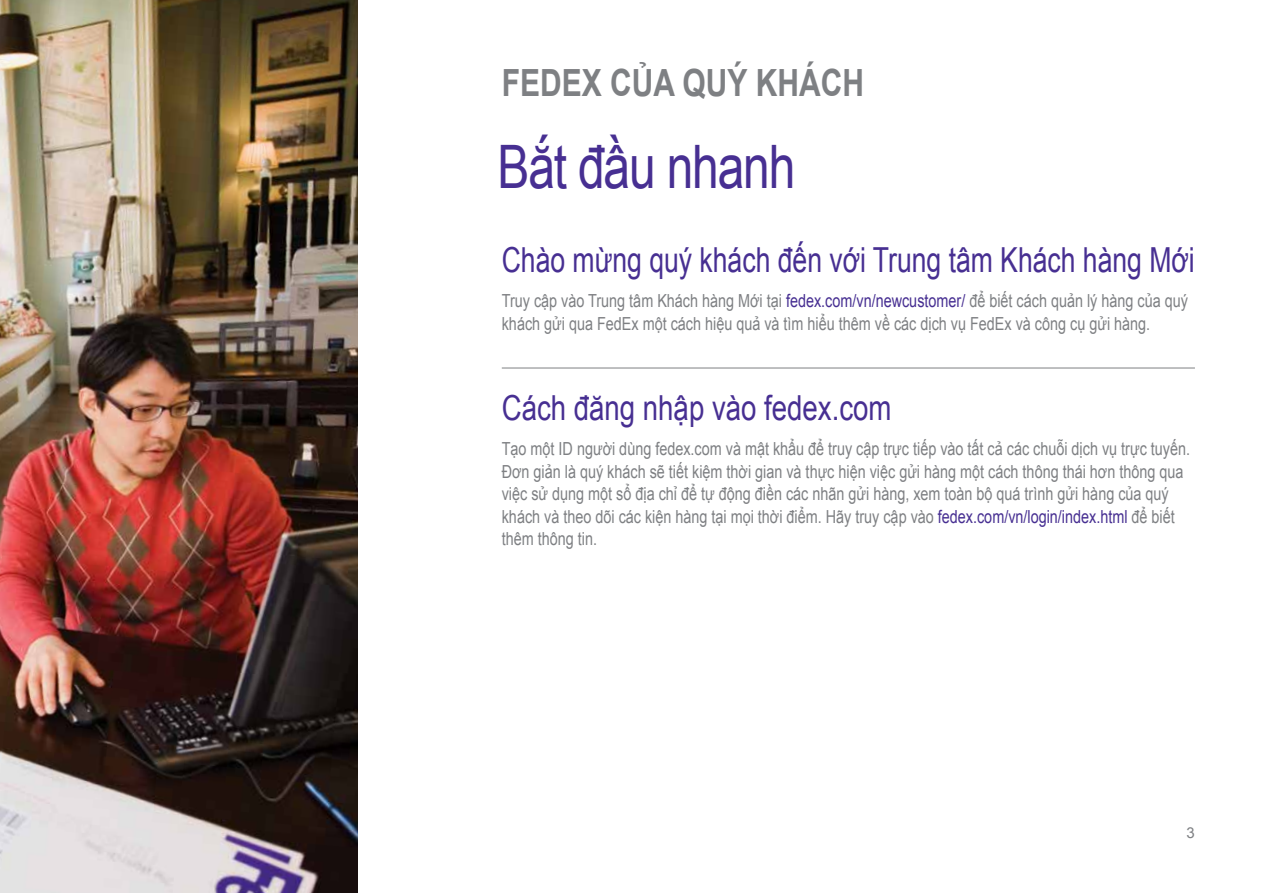
<style>
.page{position:relative;width:1263px;height:893px;background:#fff}
.page>*{position:absolute;margin:0;border:0;box-sizing:border-box;transform-origin:0 0}
.t1{font:60px "Arial";letter-spacing:-.025em;color:#472f92;scale:.8 1}
.t2{font:700 37.5px "Arial";color:#7e8083;scale:.8 1}
.t3{font:34.5px "Arial";color:#472f92;scale:.77 1}
.t4{font:34.5px "Arial";color:#472f92;scale:.8 1}
.t5{font:18px/22.5px "Arial";color:#7e8083;scale:.8 1}
.t6{font:15px "Arial";color:#7e8083}
.s1{color:#472f92}
</style>
<div class="page">
<hr style="left:502px;top:368px;width:693px;height:1px;background:#7e8083">
<img style="left:0;top:0;width:357px;height:893px">
<h2 class="t2" style="left:502px;top:58px;width:49px">FEDEX</h2>
<h2 class="t2" style="left:610px;top:58px;width:28px">CỦA</h2>
<h2 class="t2" style="left:682px;top:58px;width:28px">QUÝ</h2>
<h2 class="t2" style="left:756px;top:58px;width:27px">KHÁCH</h2>
<h1 class="t1" style="left:497px;top:127px;width:374px">Bắt đầu nhanh</h1>
<h3 class="t3" style="left:502px;top:237px;width:901px">Chào mừng quý khách đến với Trung tâm Khách hàng Mới</h3>
<p class="t5" style="left:502px;top:290px;width:859px">Truy cập vào Trung tâm Khách hàng Mới tại <span class="s1">fedex.com/vn/newcustomer/</span> để biết cách quản lý hàng của quý khách gửi qua FedEx một cách hiệu quả và tìm hiểu thêm về các dịch vụ FedEx và công cụ gửi hàng.</p>
<h3 class="t4" style="left:502px;top:385px;width:489px">Cách đăng nhập vào fedex.com</h3>
<p class="t5" style="left:502px;top:438px;width:862px">Tạo một ID người dùng fedex.com và mật khẩu để truy cập trực tiếp vào tất cả các chuỗi dịch vụ trực tuyến.<br>Đơn giản là quý khách sẽ tiết kiệm thời gian và thực hiện việc gửi hàng một cách thông thái hơn thông qua việc sử dụng một sổ địa chỉ để tự động điền các nhãn gửi hàng, xem toàn bộ quá trình gửi hàng của quý khách và theo dõi các kiện hàng tại mọi thời điểm. Hãy truy cập vào <span class="s1">fedex.com/vn/login/index.html</span> để biết thêm thông tin.</p>
<p class="t6" style="left:1186px;top:823px;width:10px">3</p>
</div>
